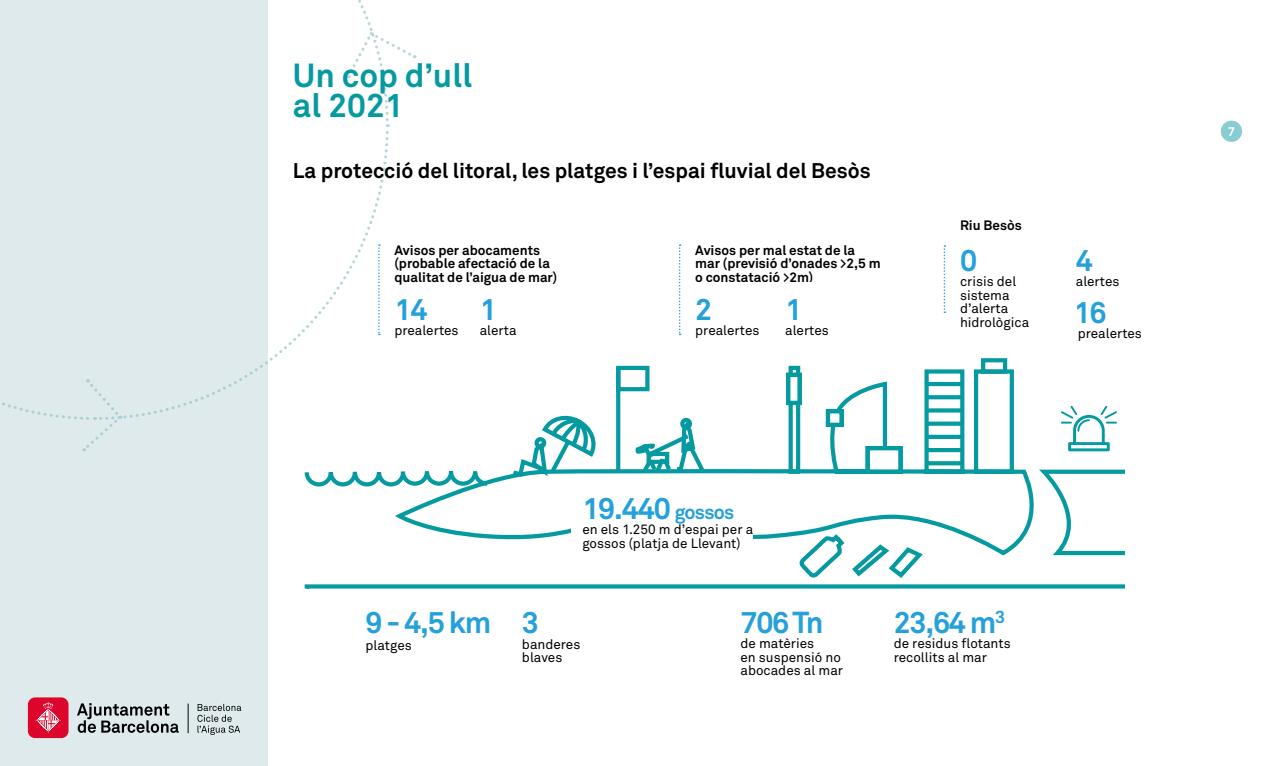
<style>
.page{position:relative;width:1263px;height:766px;background:#fff}
.page>*{position:absolute;margin:0;border:0;box-sizing:border-box;transform-origin:0 0}
.t1{font:700 33px "Akkurat Pro";color:#049aa0}
.t2{font:700 30px "Akkurat Pro";letter-spacing:-.04em;color:#24a0db}
.t3{font:700 21px "Akkurat Pro";color:#000}
.t4{font:13.5px/13.5px "Akkurat Pro";color:#000}
.t5{font:700 13.5px/13.5px "Akkurat Pro";color:#000}
.t6{font:700 12.6px "Akkurat Pro";color:#fff}
.s1{font-size:19.5px}
</style>
<div class="page">
<div style="left:0;top:0;width:268px;height:765px;background:#deeaec"></div>
<div style="left:1221px;top:121px;width:21px;height:21px;background:#88cdd3;border-radius:50%"></div>
<svg style="left:77px;top:703px;width:102px;height:29px"></svg>
<div style="left:28px;top:697px;width:41px;height:40px;background:#dd052b;border-radius:7px"></div>
<svg style="left:36px;top:701px;width:25px;height:31px"></svg>
<svg style="left:197px;top:703px;width:44px;height:31px"></svg>
<hr style="left:188px;top:703px;width:1px;height:30px;background:#020203">
<svg style="left:304px;top:369px;width:821px;height:220px"></svg>
<svg style="left:399px;top:358px;width:610px;height:129px"></svg>
<svg style="left:798px;top:531px;width:128px;height:53px"></svg>
<svg style="left:635px;top:417px;width:73px;height:59px"></svg>
<div style="left:788px;top:366px;width:12px;height:107px;border:4px solid #049aa0"></div>
<div style="left:786px;top:372px;width:16px;height:33px;background:#fff"></div>
<div style="left:786px;top:372px;width:16px;height:33px;border:4px solid #049aa0"></div>
<svg style="left:508px;top:414px;width:89px;height:65px"></svg>
<div style="left:571px;top:485px;width:182px;height:90px;background:#fff"></div>
<svg style="left:2px;top:0;width:414px;height:452px"></svg>
<svg style="left:944px;top:245px;width:1px;height:68px"></svg>
<svg style="left:679px;top:244px;width:2px;height:91px"></svg>
<svg style="left:1061px;top:405px;width:56px;height:46px"></svg>
<p class="t1" style="left:293px;top:55px;width:181px">Un cop d’ull</p>
<p class="t1" style="left:293px;top:85px;width:112px">al 2021</p>
<p class="t3" style="left:293px;top:158px;width:579px">La protecció del litoral, les platges i l’espai fluvial del Besòs</p>
<p class="t5" style="left:394px;top:243px;width:164px">Avisos per abocaments (probable afectació de la qualitat de l’aigua de mar)</p>
<p class="t5" style="left:695px;top:243px;width:187px">Avisos per mal estat de la mar (previsió d’onades &gt;2,5 m o constatació &gt;2m)</p>
<p class="t2" style="left:394px;top:291px;width:34px">14</p>
<p class="t4" style="left:394px;top:324px;width:65px">prealertes</p>
<p class="t2" style="left:480px;top:291px;width:19px">1</p>
<p class="t4" style="left:480px;top:324px;width:38px">alerta</p>
<p class="t2" style="left:695px;top:291px;width:19px">2</p>
<p class="t4" style="left:695px;top:324px;width:66px">prealertes</p>
<p class="t2" style="left:785px;top:291px;width:19px">1</p>
<p class="t4" style="left:785px;top:324px;width:45px">alertes</p>
<p class="t5" style="left:960px;top:218px;width:63px">Riu Besòs</p>
<p class="t2" style="left:960px;top:241px;width:19px">0</p>
<p class="t4" style="left:960px;top:275px;width:58px">crisis del sistema d’alerta</p>
<p class="t4" style="left:960px;top:315px;width:71px">hidrològica</p>
<p class="t2" style="left:1076px;top:241px;width:19px">4</p>
<p class="t4" style="left:1076px;top:275px;width:45px">alertes</p>
<p class="t2" style="left:1074px;top:293px;width:34px">16</p>
<p class="t4" style="left:1078px;top:326px;width:66px">prealertes</p>
<p class="t2" style="left:365px;top:603px;width:127px">9 - 4,5 km</p>
<p class="t4" style="left:365px;top:638px;width:48px">platges</p>
<p class="t2" style="left:582px;top:489px;width:153px">19.440 <span class="s1">gossos</span></p>
<p class="t4" style="left:582px;top:523px;width:172px">en els 1.250 m d’espai per a</p>
<p class="t4" style="left:582px;top:536px;width:160px">gossos (platja de Llevant)</p>
<p class="t2" style="left:522px;top:603px;width:19px">3</p>
<p class="t4" style="left:522px;top:637px;width:60px">banderes</p>
<p class="t4" style="left:522px;top:650px;width:42px">blaves</p>
<p class="t2" style="left:740px;top:603px;width:84px">706 Tn</p>
<p class="t4" style="left:740px;top:637px;width:75px">de matèries</p>
<p class="t4" style="left:740px;top:650px;width:102px">en suspensió no</p>
<p class="t4" style="left:740px;top:664px;width:104px">abocades al mar</p>
<p class="t2" style="left:894px;top:603px;width:113px">23,64 m<sup>3</sup></p>
<p class="t4" style="left:894px;top:637px;width:119px">de residus flotants recollits al mar</p>
<p class="t6" style="left:1228px;top:124px;width:9px">7</p>
</div>
